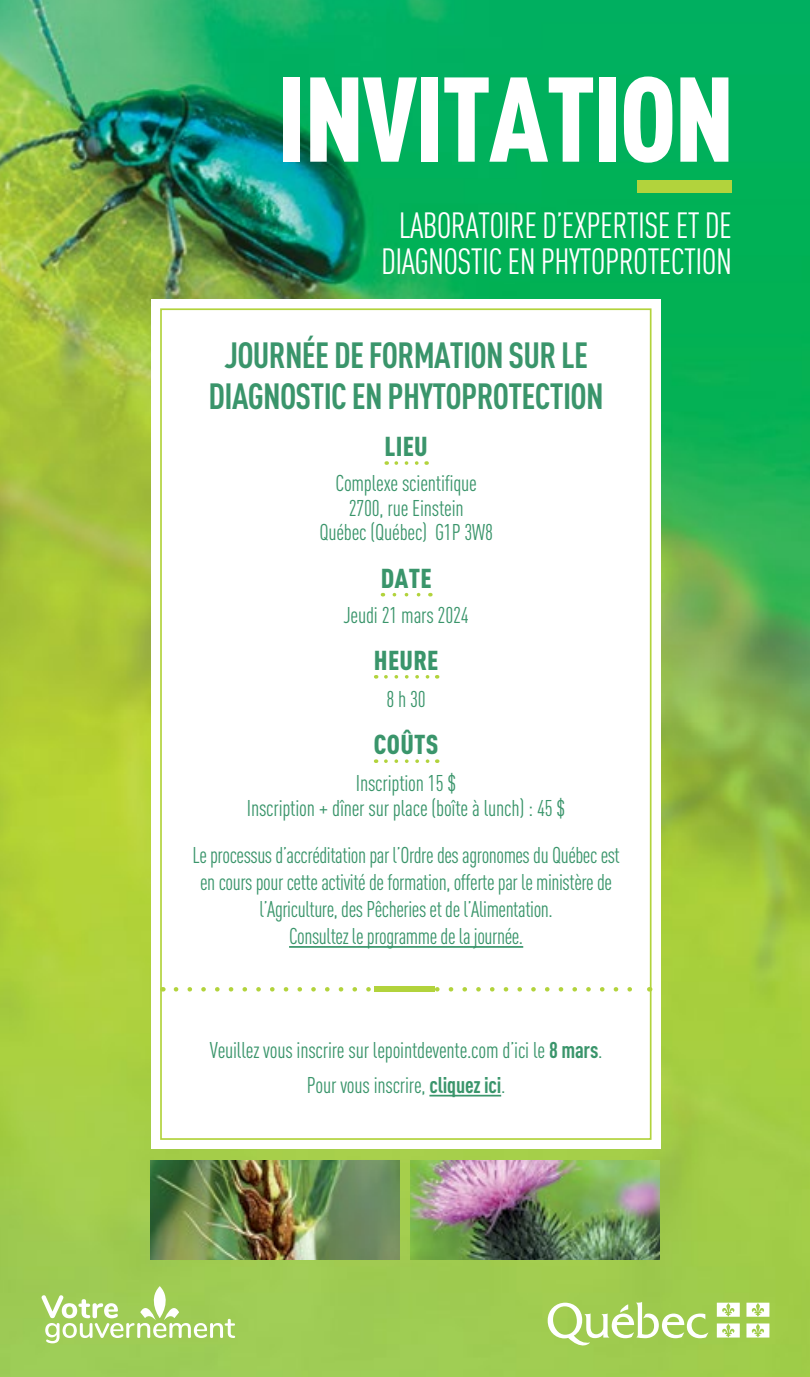
<style>
.page{position:relative;width:810px;height:1377px;background:#fff}
.page>*{position:absolute;margin:0;border:0;box-sizing:border-box;transform-origin:0 0}
.H1{font:900 condensed 118.35px "DINOT";letter-spacing:-.02em;color:#fff}
.H1-2{font:condensed 36px/36px "DINOT";letter-spacing:-.02em;color:#fff;text-align:center}
.H1-3{font:700 condensed 36px/40.5px "DINOT";letter-spacing:-.02em;color:#3a956b;text-align:center}
.thématiques{font:900 condensed 27px "DINOT";letter-spacing:.01em;color:#3a956b}
.H1-4{font:condensed 22.5px/24.8px "DINOT";letter-spacing:-.02em;color:#3a956b;text-align:center}
.H1-5{font:condensed 22.5px/27px "DINOT";letter-spacing:-.02em;color:#3a956b;text-align:center;scale:.96 1}
.s1{font-weight:700}
</style>
<div class="page">
<img style="left:0;top:0;width:810px;height:1377px">
<svg style="left:548px;top:1302px;width:160px;height:44px"></svg>
<svg style="left:717px;top:1303px;width:23px;height:14px"></svg>
<svg style="left:746px;top:1303px;width:23px;height:14px"></svg>
<svg style="left:717px;top:1323px;width:23px;height:15px"></svg>
<svg style="left:746px;top:1323px;width:23px;height:15px"></svg>
<div style="left:638px;top:180px;width:94px;height:12px;background:#b2d33c"></div>
<img style="left:150px;top:1160px;width:249px;height:100px">
<img style="left:410px;top:1160px;width:250px;height:100px">
<div style="left:151px;top:299px;width:510px;height:850px;background:#fff"></div>
<svg style="left:396px;top:461px;width:31px;height:4px"></svg>
<svg style="left:394px;top:593px;width:27px;height:3px"></svg>
<svg style="left:386px;top:675px;width:52px;height:4px"></svg>
<svg style="left:386px;top:759px;width:52px;height:4px"></svg>
<hr style="left:289px;top:946px;width:234px;height:2px;background:#3a956b">
<hr style="left:429px;top:1095px;width:72px;height:2px;background:#3a956b">
<svg style="left:176px;top:987px;width:456px;height:5px"></svg>
<div style="left:375px;top:987px;width:60px;height:5px;background:#b2d33c"></div>
<svg style="left:42px;top:1286px;width:193px;height:57px"></svg>
<h2 class="H1" style="left:277px;top:46px;width:459px">INVITATION</h2>
<h2 class="H1-2" style="left:381px;top:207px;width:352px">LABORATOIRE D’EXPERTISE ET DE<br>DIAGNOSTIC EN PHYTOPROTECTION</h2>
<h2 class="H1-3" style="left:209px;top:335px;width:397px">JOURNÉE DE FORMATION SUR LE<br>DIAGNOSTIC EN PHYTOPROTECTION</h2>
<p class="thématiques" style="left:384px;top:430px;width:45px">LIEU</p>
<h2 class="H1-4" style="left:335px;top:471px;width:143px">Complexe scientifique</h2>
<h2 class="H1-4" style="left:349px;top:495px;width:116px">2700, rue Einstein</h2>
<h2 class="H1-4" style="left:319px;top:520px;width:175px">Québec (Québec) G1P 3W8</h2>
<p class="thématiques" style="left:381px;top:561px;width:52px">DATE</p>
<h2 class="H1-4" style="left:344px;top:602px;width:127px">Jeudi 21 mars 2024</h2>
<p class="thématiques" style="left:374px;top:643px;width:66px">HEURE</p>
<h2 class="H1-4" style="left:386px;top:687px;width:41px">8 h 30</h2>
<p class="thématiques" style="left:374px;top:728px;width:66px">COÛTS</p>
<h2 class="H1-4" style="left:247px;top:771px;width:320px">Inscription 15 $<br>Inscription + dîner sur place (boîte à lunch) : 45 $</h2>
<h2 class="H1-5" style="left:192px;top:842px;width:447px">Le processus d’accréditation par l’Ordre des agronomes du Québec est en cours pour cette activité de formation, offerte par le ministère de l’Agriculture, des Pêcheries et de l’Alimentation.<br>Consultez le programme de la journée.</h2>
<h2 class="H1-4" style="left:210px;top:1038px;width:394px">Veuillez vous inscrire sur lepointdevente.com d’ici le <span class="s1">8 mars</span>.</h2>
<h2 class="H1-4" style="left:307px;top:1073px;width:200px">Pour vous inscrire, <span class="s1">cliquez ici</span>.</h2>
</div>
